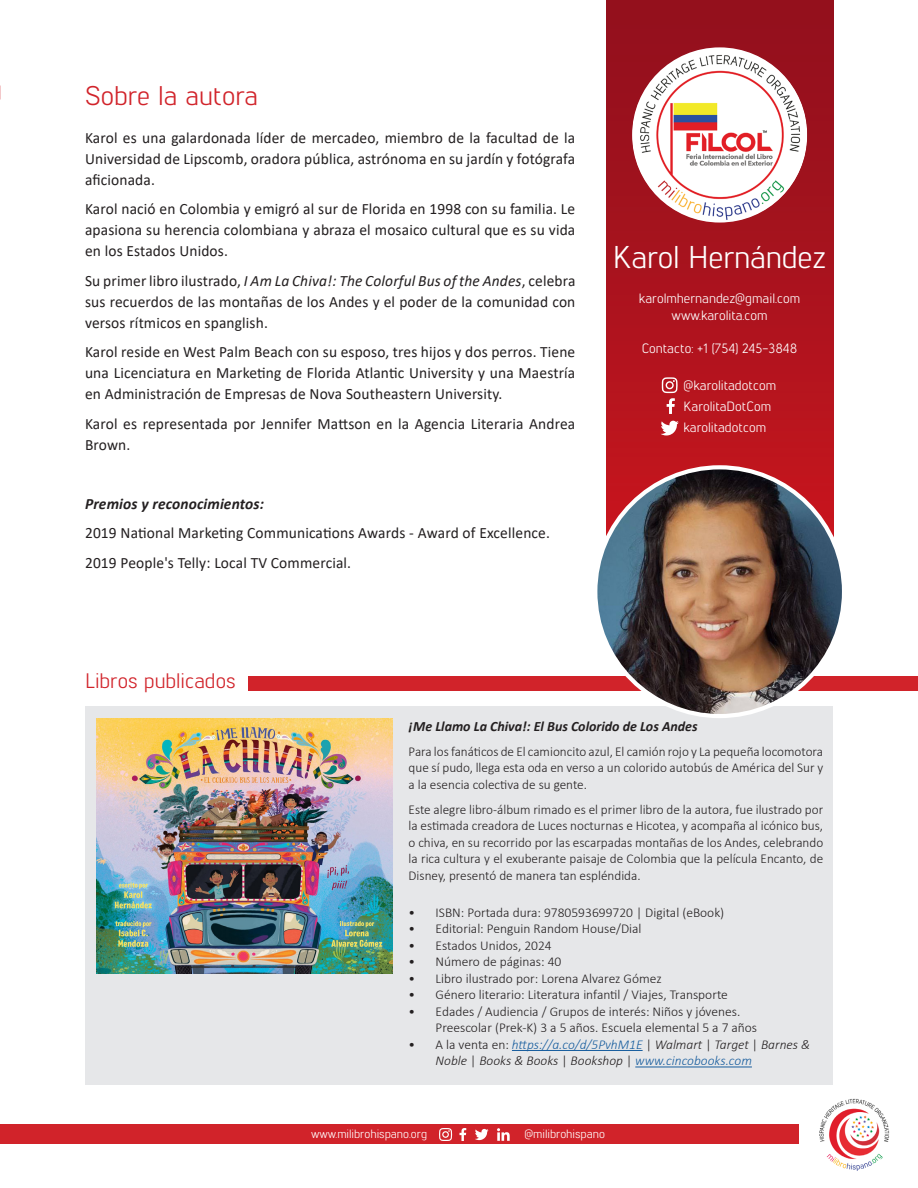
<style>
.page{position:relative;width:918px;height:1188px;background:#fff}
.page>*{position:absolute;margin:0;border:0;box-sizing:border-box;transform-origin:0 0}
.t1{font:31.5px "Lintel";letter-spacing:-.01em;color:#fff}
.t2{font:27px "Lintel";color:#d1232a}
.t3{font:21px "Lintel";color:#d1232a}
.t4{font:15.75px/21px "Calibri";letter-spacing:.01em;color:#231f20;text-align:justify}
.t5{font:italic 700 15.75px "Calibri";letter-spacing:.01em;color:#231f20}
.t6{font:italic 700 14.25px "Calibri";color:#231f20}
.t7{font:300 13.5px/16.5px "Calibri";color:#231f20;text-align:justify}
.t8{font:13.5px "Lintel";color:#fff}
.t9{font:italic 300 13.5px/16.5px "Calibri";color:#231f20}
.t10{font:12px "Lintel";color:#fff}
.s1{font-style:italic}
.s2{font-style:normal}
.s3{color:#175d9e}
</style>
<div class="page">
<div style="left:0;top:1124px;width:798px;height:20px;background:#d1232a"></div>
<img style="left:818px;top:1098px;width:73px;height:73px;border-radius:37px">
<svg style="left:439px;top:1128px;width:13px;height:13px"></svg>
<svg style="left:475px;top:1129px;width:14px;height:11px"></svg>
<svg style="left:459px;top:1128px;width:7px;height:13px"></svg>
<svg style="left:497px;top:1128px;width:13px;height:13px"></svg>
<div style="left:248px;top:676px;width:670px;height:14px;background:#d1232a"></div>
<div style="left:85px;top:706px;width:748px;height:378px;background:#e6e7e9"></div>
<hr style="left:512px;top:1050px;width:131px;height:1px;background:#175d9e">
<hr style="left:635px;top:1067px;width:117px;height:1px;background:#175d9e">
<img style="left:97px;top:718px;width:295px;height:255px">
<svg style="left:606px;top:0;width:227px;height:536px;background:#aa131e"></svg>
<img style="left:632px;top:47px;width:175px;height:176px;border-radius:88px">
<img style="left:595px;top:467px;width:249px;height:249px;border-radius:124px">
<svg style="left:661px;top:421px;width:18px;height:14px"></svg>
<svg style="left:662px;top:377px;width:16px;height:37px"></svg>
<p class="t2" style="left:85px;top:77px;width:175px">Sobre la autora</p>
<p class="t4" style="left:85px;top:127px;width:492px">Karol es una galardonada líder de mercadeo, miembro de la facultad de la Universidad de Lipscomb, oradora pública, astrónoma en su jardín y fotógrafa aficionada.</p>
<p class="t4" style="left:85px;top:198px;width:492px">Karol nació en Colombia y emigró al sur de Florida en 1998 con su familia. Le apasiona su herencia colombiana y abraza el mosaico cultural que es su vida en los Estados Unidos.</p>
<p class="t4" style="left:85px;top:270px;width:492px">Su primer libro ilustrado, <span class="s1">I Am La Chiva!: The Colorful Bus of the Andes</span>, celebra sus recuerdos de las montañas de los Andes y el poder de la comunidad con versos rítmicos en spanglish.</p>
<p class="t4" style="left:85px;top:341px;width:492px">Karol reside en West Palm Beach con su esposo, tres hijos y dos perros. Tiene una Licenciatura en Marketing de Florida Atlantic University y una Maestría en Administración de Empresas de Nova Southeastern University.</p>
<p class="t4" style="left:85px;top:413px;width:492px">Karol es representada por Jennifer Mattson en la Agencia Literaria Andrea<br>Brown.</p>
<p class="t5" style="left:85px;top:493px;width:180px">Premios y reconocimientos:</p>
<p class="t4" style="left:85px;top:522px;width:467px">2019 National Marketing Communications Awards - Award of Excellence.</p>
<p class="t4" style="left:85px;top:552px;width:268px">2019 People's Telly: Local TV Commercial.</p>
<p class="t3" style="left:85px;top:667px;width:152px">Libros publicados</p>
<p class="t1" style="left:613px;top:235px;width:215px">Karol Hernández</p>
<p class="t8" style="left:639px;top:289px;width:163px">karolmhernandez@gmail.com</p>
<p class="t8" style="left:672px;top:306px;width:98px">www.karolita.com</p>
<p class="t8" style="left:642px;top:339px;width:157px">Contacto: +1 (754) 245-3848</p>
<p class="t8" style="left:684px;top:376px;width:94px">@karolitadotcom</p>
<p class="t8" style="left:684px;top:397px;width:89px">KarolitaDotCom</p>
<p class="t8" style="left:684px;top:418px;width:84px">karolitadotcom</p>
<p class="t6" style="left:409px;top:716px;width:290px">¡Me Llamo La Chiva!: El Bus Colorido de Los Andes</p>
<p class="t7" style="left:409px;top:743px;width:416px">Para los fanáticos de El camioncito azul, El camión rojo y La pequeña locomotora que sí pudo, llega esta oda en verso a un colorido autobús de América del Sur y a la esencia colectiva de su gente.</p>
<p class="t7" style="left:409px;top:801px;width:416px">Este alegre libro-álbum rimado es el primer libro de la autora, fue ilustrado por la estimada creadora de Luces nocturnas e Hicotea, y acompaña al icónico bus, o chiva, en su recorrido por las escarpadas montañas de los Andes, celebrando la rica cultura y el exuberante paisaje de Colombia que la película Encanto, de Disney, presentó de manera tan espléndida.</p>
<p class="t7" style="left:409px;top:904px;width:317px">• ISBN: Portada dura: 9780593699720 | Digital (eBook)</p>
<p class="t7" style="left:409px;top:920px;width:235px">• Editorial: Penguin Random House/Dial</p>
<p class="t7" style="left:409px;top:937px;width:145px">• Estados Unidos, 2024</p>
<p class="t7" style="left:409px;top:953px;width:154px">• Número de páginas: 40</p>
<p class="t7" style="left:409px;top:970px;width:255px">• Libro ilustrado por: Lorena Alvarez Gómez</p>
<p class="t7" style="left:409px;top:986px;width:321px">• Género literario: Literatura infantil / Viajes, Transporte</p>
<p class="t7" style="left:436px;top:1003px;width:323px;text-indent:-27px">• Edades / Audiencia / Grupos de interés: Niños y jóvenes.<br>Preescolar (Prek-K) 3 a 5 años. Escuela elemental 5 a 7 años</p>
<p class="t9" style="left:436px;top:1036px;width:376px;text-indent:-27px"><span class="s2">• A la venta en:</span> <span class="s3">https://a.co/d/5PvhM1E</span> <span class="s2">|</span> Walmart <span class="s2">|</span> Target <span class="s2">|</span> Barnes &amp;<br>Noble <span class="s2">|</span> Books &amp; Books <span class="s2">|</span> Bookshop <span class="s2">|</span> <span class="s3">www.cincobooks.com</span></p>
<p class="t10" style="left:311px;top:1126px;width:118px">www.milibrohispano.org</p>
<p class="t10" style="left:524px;top:1126px;width:82px">@milibrohispano</p>
</div>
